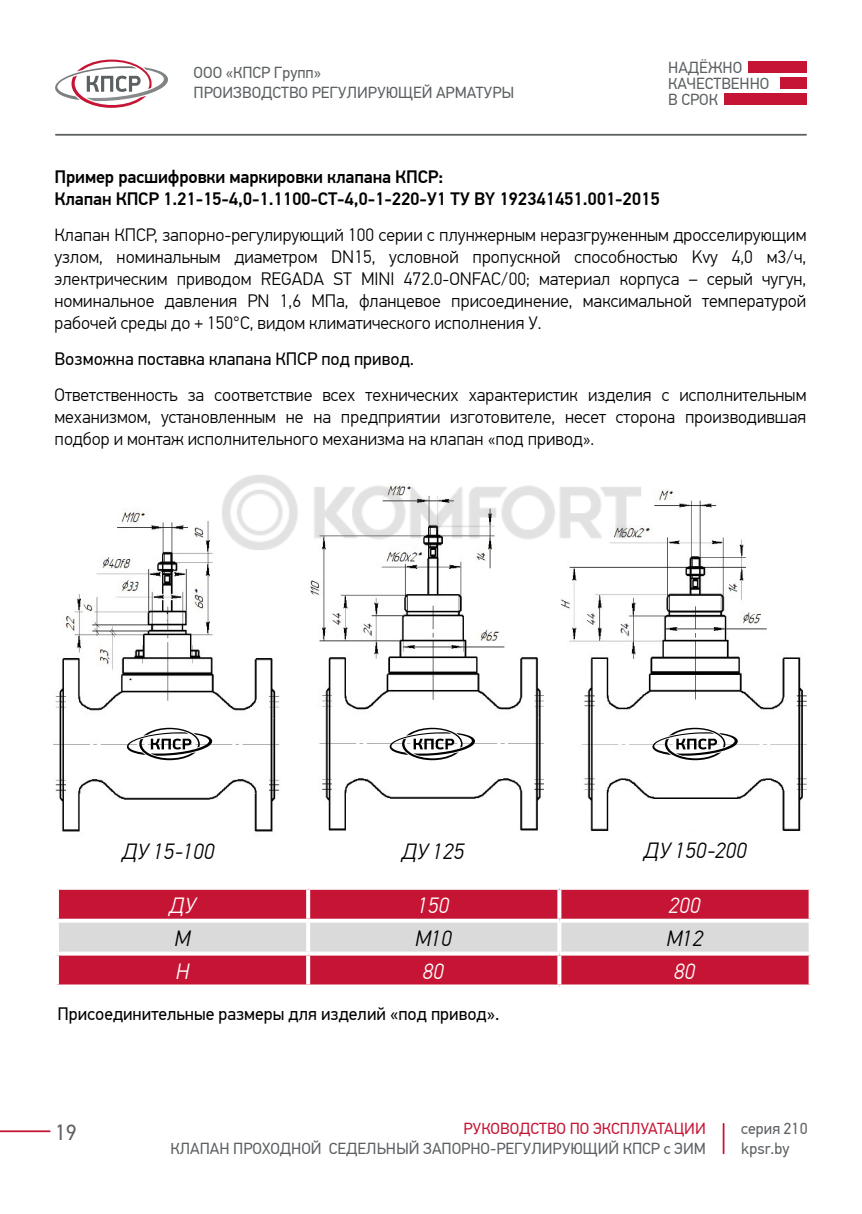
<style>
.page{position:relative;width:862px;height:1214px;background:#fff}
.page>*{position:absolute;margin:0;border:0;box-sizing:border-box;transform-origin:0 0}
.t1{font:italic 300 22px "PF Din Text Pro";color:#000}
.t2{font:italic 300 22px "PF Din Text Pro";color:#fff}
.t3{font:22px "PF Din Text Pro";color:#5c6062}
.t4{font:300 18px/22px "PF Din Text Pro";color:#000;text-align:justify}
.t5{font:500 18px/22px "PF Din Text Pro";letter-spacing:-.01em;color:#000}
.t6{font:18px "PF Din Text Pro";color:#000}
.t7{font:16px/20px "PF Din Text Pro";color:#5c6062}
.t8{font:16px "PF Din Text Pro";color:#c61534}
.t9{font:16px/16px "PF Din Text Pro";color:#5d6062}
</style>
<div class="page">
<div style="left:780px;top:78px;width:27px;height:11px;background:#c61534"></div>
<svg style="left:55px;top:60px;width:113px;height:48px"></svg>
<div style="left:748px;top:62px;width:59px;height:11px;background:#c61534"></div>
<div style="left:724px;top:94px;width:83px;height:11px;background:#c61534"></div>
<hr style="left:722px;top:1122px;width:2px;height:31px;background:#c61534">
<hr style="left:55px;top:134px;width:752px;height:2px;background:#5c6062">
<svg style="left:0;top:1130px;width:51px;height:1px"></svg>
<svg style="left:59px;top:889px;width:749px;height:95px;background:#cd5a6f"></svg>
<svg style="left:306px;top:889px;width:4px;height:29px"></svg>
<svg style="left:557px;top:889px;width:4px;height:29px"></svg>
<svg style="left:808px;top:889px;width:3px;height:29px"></svg>
<svg style="left:57px;top:918px;width:251px;height:4px"></svg>
<svg style="left:308px;top:918px;width:251px;height:4px"></svg>
<hr style="left:306px;top:922px;width:4px;height:29px;background:#fff">
<svg style="left:559px;top:918px;width:252px;height:4px"></svg>
<svg style="left:557px;top:922px;width:4px;height:29px"></svg>
<svg style="left:808px;top:923px;width:1px;height:28px"></svg>
<svg style="left:59px;top:951px;width:249px;height:4px"></svg>
<svg style="left:308px;top:951px;width:251px;height:4px"></svg>
<svg style="left:306px;top:955px;width:4px;height:29px"></svg>
<svg style="left:559px;top:951px;width:250px;height:4px"></svg>
<svg style="left:557px;top:955px;width:4px;height:29px"></svg>
<svg style="left:808px;top:955px;width:3px;height:29px"></svg>
<svg style="left:57px;top:984px;width:251px;height:1px"></svg>
<svg style="left:308px;top:984px;width:251px;height:3px"></svg>
<svg style="left:559px;top:984px;width:252px;height:3px"></svg>
<img style="left:54px;top:511px;width:226px;height:321px">
<img style="left:310px;top:559px;width:233px;height:271px">
<img style="left:560px;top:489px;width:246px;height:342px">
<svg style="left:127px;top:727px;width:85px;height:33px"></svg>
<svg style="left:389px;top:727px;width:86px;height:33px"></svg>
<svg style="left:652px;top:727px;width:86px;height:33px"></svg>
<img style="left:215px;top:475px;width:431px;height:84px">
<p class="t7" style="left:194px;top:63px;width:322px">ООО «КПСР Групп»<br>ПРОИЗВОДСТВО РЕГУЛИРУЮЩЕЙ АРМАТУРЫ</p>
<p class="t9" style="left:668px;top:59px;width:103px">НАДЁЖНО<br>КАЧЕСТВЕННО<br>В СРОК</p>
<p class="t5" style="left:55px;top:166px;width:607px">Пример расшифровки маркировки клапана КПСР:<br>Клапан КПСР 1.21-15-4,0-1.1100-СТ-4,0-1-220-У1 ТУ BY 192341451.001-2015</p>
<p class="t4" style="left:55px;top:224px;width:753px">Клапан КПСР, запорно-регулирующий 100 серии с плунжерным неразгруженным дросселирующим узлом, номинальным диаметром DN15, условной пропускной способностью Kvу 4,0 м3/ч, электрическим приводом REGADA ST MINI 472.0-ONFAC/00; материал корпуса – серый чугун, номинальное давления PN 1,6 МПа, фланцевое присоединение, максимальной температурой рабочей среды до + 150°С, видом климатического исполнения У.</p>
<p class="t6" style="left:55px;top:348px;width:361px">Возможна поставка клапана КПСР под привод.</p>
<p class="t4" style="left:55px;top:384px;width:753px">Ответственность за соответствие всех технических характеристик изделия с исполнительным механизмом, установленным не на предприятии изготовителе, несет сторона производившая подбор и монтаж исполнительного механизма на клапан «под привод».</p>
<p class="t1" style="left:122px;top:838px;width:95px">ДУ 15-100</p>
<p class="t1" style="left:402px;top:838px;width:65px">ДУ 125</p>
<p class="t1" style="left:644px;top:838px;width:105px">ДУ 150-200</p>
<p class="t2" style="left:169px;top:892px;width:28px">ДУ</p>
<p class="t2" style="left:418px;top:892px;width:33px">150</p>
<p class="t2" style="left:669px;top:892px;width:33px">200</p>
<p class="t1" style="left:174px;top:925px;width:18px">М</p>
<p class="t1" style="left:415px;top:925px;width:39px">М10</p>
<p class="t1" style="left:666px;top:925px;width:39px">М12</p>
<p class="t2" style="left:176px;top:958px;width:15px">Н</p>
<p class="t2" style="left:423px;top:958px;width:23px">80</p>
<p class="t2" style="left:674px;top:958px;width:23px">80</p>
<p class="t6" style="left:57px;top:1002px;width:443px">Присоединительные размеры для изделий «под привод».</p>
<p class="t3" style="left:55px;top:1118px;width:23px">19</p>
<p class="t8" style="left:463px;top:1118px;width:244px">РУКОВОДСТВО ПО ЭКСПЛУАТАЦИИ</p>
<p class="t7" style="left:170px;top:1138px;width:537px">КЛАПАН ПРОХОДНОЙ СЕДЕЛЬНЫЙ ЗАПОРНО-РЕГУЛИРУЮЩИЙ КПСР с ЭИМ</p>
<p class="t7" style="left:741px;top:1118px;width:68px">серия 210 kpsr.by</p>
</div>
